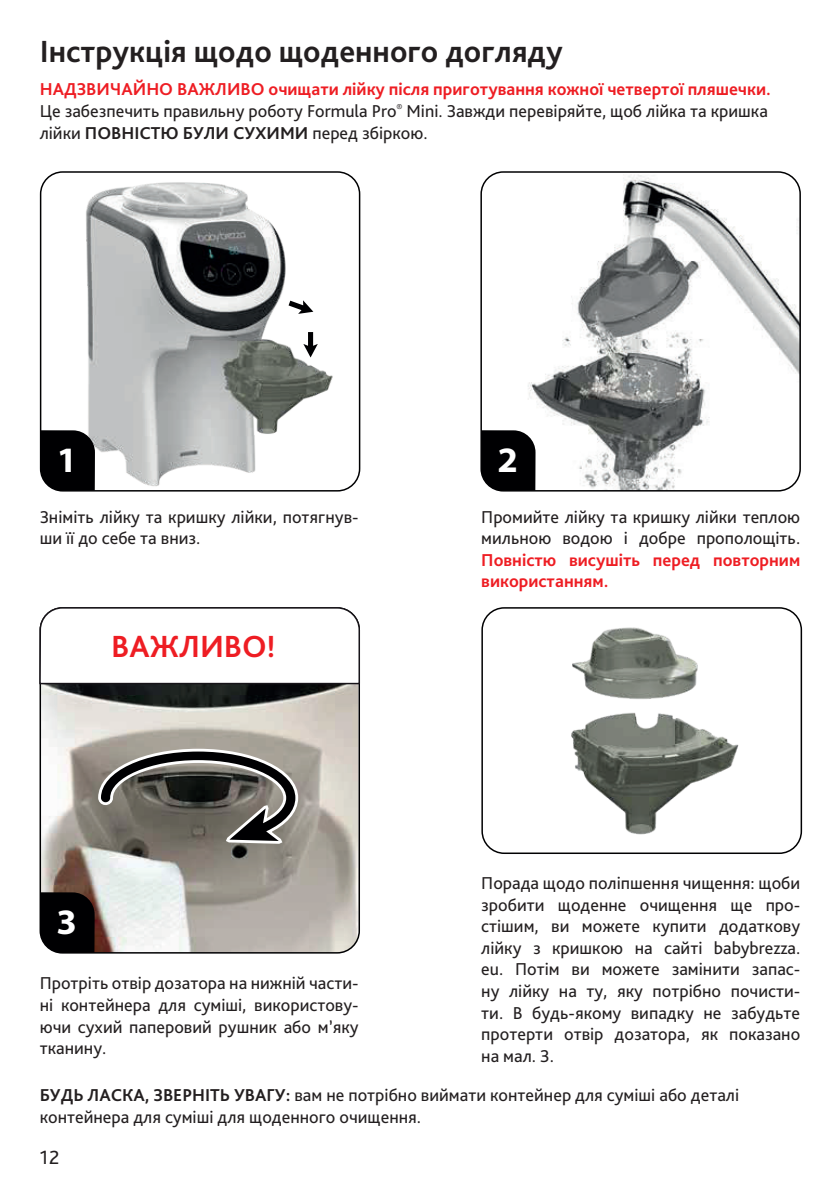
<style>
.page{position:relative;width:840px;height:1191px;background:#fff}
.page>*{position:absolute;margin:0;border:0;box-sizing:border-box;transform-origin:0 0}
.t1{font:700 35.8px "Myriad Pro";color:#fff}
.t2{font:700 32px "Bliss Pro";color:#231f20}
.t3{font:700 32px "Bliss Pro";color:#ee1d23}
.t4{font:20px "Bliss Pro";color:#231f20}
.t5{font:18px/21.6px "Bliss Pro";color:#231f20}
.t6{font:700 18px/21.6px "Bliss Pro";color:#ee1d23}
.s1{font-weight:700;color:#ee1d23}
.s2{font-weight:700}
</style>
<div class="page">
<img style="left:42px;top:685px;width:316px;height:268px">
<img style="left:86px;top:182px;width:247px;height:304px">
<svg style="left:303px;top:332px;width:14px;height:25px"></svg>
<svg style="left:288px;top:300px;width:25px;height:14px"></svg>
<img style="left:528px;top:172px;width:271px;height:319px">
<div style="left:481px;top:607px;width:320px;height:247px;border:2px solid #000002;border-radius:22px"></div>
<div style="left:480px;top:171px;width:320px;height:320px;border:2px solid #000002;border-radius:22px"></div>
<svg style="left:481px;top:430px;width:54px;height:61px;background:#0f0f11"></svg>
<svg style="left:95px;top:746px;width:206px;height:208px;background:#b3b0aa"></svg>
<svg style="left:101px;top:751px;width:194px;height:90px;background:#64615c"></svg>
<svg style="left:40px;top:892px;width:55px;height:61px;background:#0b090b"></svg>
<svg style="left:39px;top:607px;width:321px;height:78px"></svg>
<div style="left:40px;top:171px;width:320px;height:320px;border:2px solid #000002;border-radius:22px"></div>
<svg style="left:41px;top:430px;width:54px;height:61px;background:#0e0e10"></svg>
<img style="left:545px;top:607px;width:205px;height:247px">
<h2 class="t2" style="left:40px;top:32px;width:524px">Інструкція щодо щоденного догляду</h2>
<p class="t5" style="left:40px;top:78px;width:732px"><span class="s1">НАДЗВИЧАЙНО ВАЖЛИВО очищати лійку після приготування кожної четвертої пляшечки.<br></span>Це забезпечить правильну роботу Formula Pro<sup>®</sup> Mini. Завжди перевіряйте, щоб лійка та кришка лійки <span class="s2">ПОВНІСТЮ БУЛИ СУХИМИ</span> перед збіркою.</p>
<h1 class="t1" style="left:57px;top:436px;width:22px">1</h1>
<p class="t5" style="left:40px;top:505px;width:320px">Зніміть лійку та кришку лійки, потягнув&shy;ши її до себе та вниз.</p>
<h2 class="t3" style="left:111px;top:626px;width:166px">ВАЖЛИВО!</h2>
<h1 class="t1" style="left:497px;top:436px;width:22px">2</h1>
<p class="t5" style="left:481px;top:505px;width:320px">Промийте лійку та кришку лійки теплою мильною водою і добре прополощіть.</p>
<p class="t6" style="left:481px;top:548px;width:320px">Повністю висушіть перед повторним використанням.</p>
<p class="t5" style="left:481px;top:871px;width:320px;text-align:justify">Порада щодо поліпшення чищення: щоби зробити щоденне очищення ще про&shy;стішим, ви можете купити додаткову лійку з кришкою на сайті babybrezza. eu. Потім ви можете замінити запас&shy;ну лійку на ту, яку потрібно почисти&shy;ти. В будь-якому випадку не забудьте протерти отвір дозатора, як показано на мал. 3.</p>
<p class="t5" style="left:40px;top:1084px;width:700px"><span class="s2">БУДЬ ЛАСКА, ЗВЕРНІТЬ УВАГУ:</span> вам не потрібно виймати контейнер для суміші або деталі контейнера для суміші для щоденного очищення.</p>
<h1 class="t1" style="left:57px;top:898px;width:22px">3</h1>
<p class="t5" style="left:40px;top:972px;width:320px;text-align:justify">Протріть отвір дозатора на нижній части&shy;ні контейнера для суміші, використову&shy;ючи сухий паперовий рушник або м’яку тканину.</p>
<p class="t4" style="left:40px;top:1145px;width:21px">12</p>
</div>
